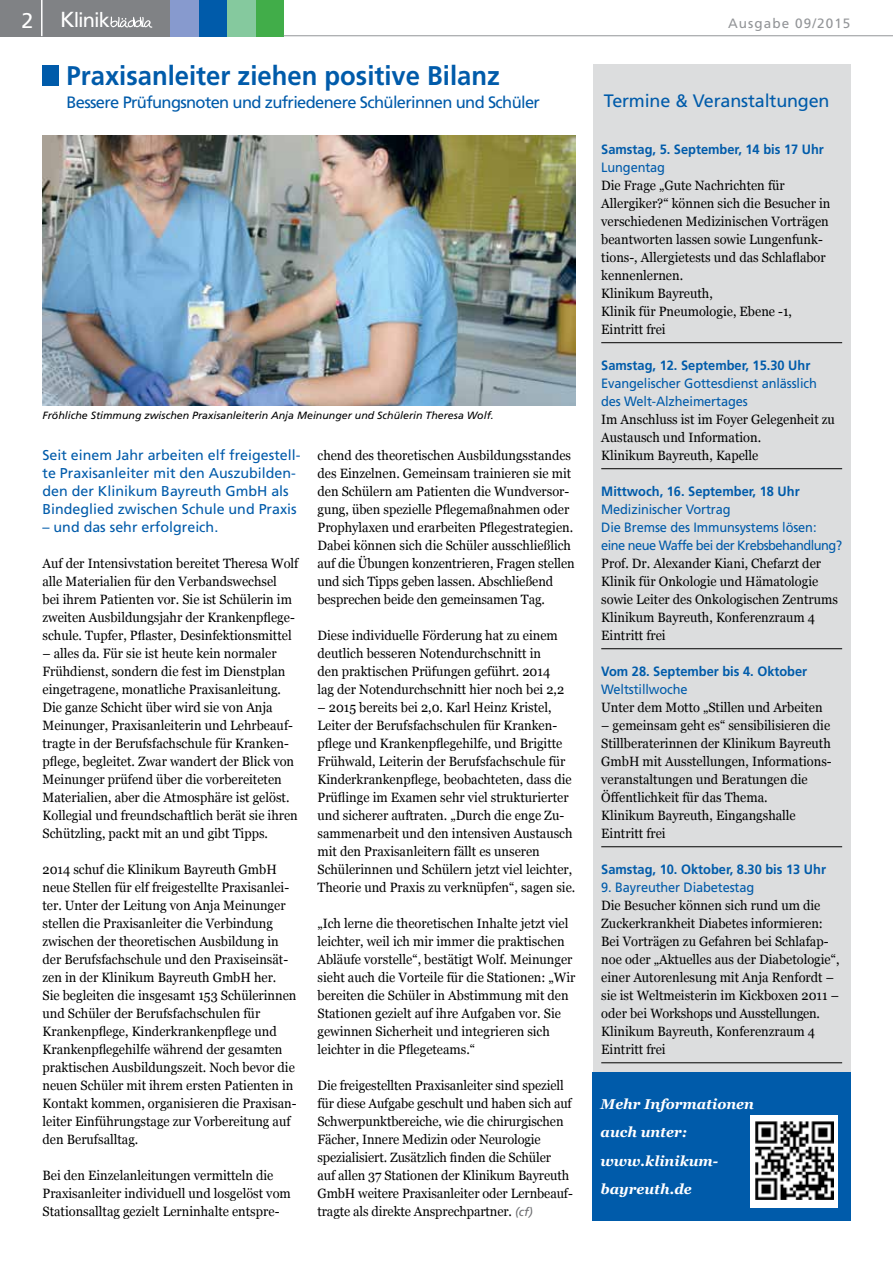
<style>
.page{position:relative;width:893px;height:1263px;background:#fff}
.page>*{position:absolute;margin:0;border:0;box-sizing:border-box;transform-origin:0 0}
.t1{font:700 27px "Frutiger";color:#005baa;scale:.95 1}
.t2{font:20.1px "Frutiger";letter-spacing:-.05em;color:#fff}
.t3{font:18px "Frutiger";letter-spacing:-.01em;color:#005baa}
.t4{font:16.5px "Frutiger";letter-spacing:-.04em;color:#005baa}
.t5{font:14.25px/18px "Frutiger";color:#005baa}
.t6{font:italic 700 14.25px/28.5px "Georgia";color:#fff}
.t7{font:13.5px/18px "Georgia";color:#000;scale:.95 1}
.t8{font:13.5px/18px "Frutiger";letter-spacing:-.01em;color:#005baa;scale:.95 1}
.t9{font:700 13.5px "Frutiger";color:#005baa;scale:.95 1}
.t10{font:13.5px "Frutiger";letter-spacing:.08em;color:#939598}
.t11{font:italic 10.5px "Frutiger";color:#000}
.s1{font-size:21.3px}
.s2{font-size:21.75px}
.s3{font-family:"Frutiger";font-style:italic;font-size:12px;color:#6d6e71}
</style>
<div class="page">
<div style="left:255px;top:0;width:29px;height:36px;background:#41ad49"></div>
<div style="left:198px;top:0;width:29px;height:36px;background:#005baa"></div>
<div style="left:227px;top:0;width:28px;height:36px;background:#85c99e"></div>
<div style="left:170px;top:0;width:28px;height:36px;background:#879ace"></div>
<div style="left:0;top:0;width:170px;height:36px;background:#808285"></div>
<svg style="left:110px;top:17px;width:42px;height:11px"></svg>
<hr style="left:41px;top:0;width:2px;height:36px;background:#fff">
<hr style="left:284px;top:35px;width:609px;height:1px;background:#939598">
<div style="left:593px;top:64px;width:258px;height:1156px;background:#dcddde"></div>
<hr style="left:601px;top:342px;width:241px;height:1px;background:#000">
<hr style="left:601px;top:468px;width:241px;height:1px;background:#000">
<hr style="left:601px;top:648px;width:241px;height:1px;background:#000">
<hr style="left:601px;top:846px;width:241px;height:1px;background:#000">
<hr style="left:601px;top:1062px;width:241px;height:1px;background:#000">
<div style="left:592px;top:1072px;width:258px;height:148px;background:#005baa"></div>
<div style="left:750px;top:1115px;width:88px;height:93px;background:#fff"></div>
<img style="left:755px;top:1122px;width:78px;height:78px">
<div style="left:43px;top:65px;width:16px;height:21px;background:#005baa"></div>
<img style="left:43px;top:136px;width:532px;height:270px">
<h2 class="t2" style="left:22px;top:9px;width:90px"><span class="s1">2</span> <span class="s2">K</span>linik</h2>
<p class="t10" style="left:728px;top:15px;width:124px">Ausgabe 09/2015</p>
<h1 class="t1" style="left:67px;top:60px;width:458px">Praxisanleiter ziehen positive Bilanz</h1>
<p class="t4" style="left:67px;top:93px;width:475px">Bessere Prüfungsnoten und zufriedenere Schülerinnen und Schüler</p>
<p class="t11" style="left:43px;top:409px;width:453px">Fröhliche Stimmung zwischen Praxisanleiterin Anja Meinunger und Schülerin Theresa Wolf.</p>
<p class="t5" style="left:43px;top:446px;width:259px">Seit einem Jahr arbeiten elf freigestell&shy;te Praxisanleiter mit den Auszubilden&shy;den der Klinikum Bayreuth GmbH als Bindeglied zwischen Schule und Praxis</p>
<p class="t5" style="left:43px;top:518px;width:177px">– und das sehr erfolgreich.</p>
<p class="t7" style="left:43px;top:554px;width:271px">Auf der Intensivstation bereitet Theresa Wolf alle Materialien für den Verbandswechsel<br>bei ihrem Patienten vor. Sie ist Schülerin im zweiten Ausbildungsjahr der Krankenpflege&shy;schule. Tupfer, Pflaster, Desinfektionsmittel</p>
<p class="t7" style="left:43px;top:644px;width:270px">– alles da. Für sie ist heute kein normaler Frühdienst, sondern die fest im Dienstplan eingetragene, monatliche Praxisanleitung.<br>Die ganze Schicht über wird sie von Anja Meinunger, Praxisanleiterin und Lehrbeauf&shy;tragte in der Berufsfachschule für Kranken&shy;pflege, begleitet. Zwar wandert der Blick von Meinunger prüfend über die vorbereiteten Materialien, aber die Atmosphäre ist gelöst.<br>Kollegial und freundschaftlich berät sie ihren Schützling, packt mit an und gibt Tipps.</p>
<p class="t7" style="left:43px;top:860px;width:269px">2014 schuf die Klinikum Bayreuth GmbH neue Stellen für elf freigestellte Praxisanlei&shy;ter. Unter der Leitung von Anja Meinunger stellen die Praxisanleiter die Verbindung zwischen der theoretischen Ausbildung in der Berufsfachschule und den Praxiseinsät&shy;zen in der Klinikum Bayreuth GmbH her.<br>Sie begleiten die insgesamt 153 Schülerinnen und Schüler der Berufsfachschulen für Krankenpflege, Kinderkrankenpflege und Krankenpflegehilfe während der gesamten praktischen Ausbildungszeit. Noch bevor die neuen Schüler mit ihrem ersten Patienten in Kontakt kommen, organisieren die Praxisan&shy;leiter Einführungstage zur Vorbereitung auf den Berufsalltag.</p>
<p class="t7" style="left:43px;top:1166px;width:263px">Bei den Einzelanleitungen vermitteln die<br>Praxisanleiter individuell und losgelöst vom<br>Stationsalltag gezielt Lerninhalte entspre-</p>
<p class="t7" style="left:317px;top:446px;width:272px">chend des theoretischen Ausbildungsstandes des Einzelnen. Gemeinsam trainieren sie mit den Schülern am Patienten die Wundversor&shy;gung, üben spezielle Pflegemaßnahmen oder Prophylaxen und erarbeiten Pflegestrategien.<br>Dabei können sich die Schüler ausschließlich auf die Übungen konzentrieren, Fragen stellen und sich Tipps geben lassen. Abschließend besprechen beide den gemeinsamen Tag.</p>
<p class="t7" style="left:317px;top:626px;width:261px">Diese individuelle Förderung hat zu einem deutlich besseren Notendurchschnitt in den praktischen Prüfungen geführt. 2014 lag der Notendurchschnitt hier noch bei 2,2</p>
<p class="t7" style="left:317px;top:698px;width:273px">– 2015 bereits bei 2,0. Karl Heinz Kristel, Leiter der Berufsfachschulen für Kranken&shy;pflege und Krankenpflegehilfe, und Brigitte Frühwald, Leiterin der Berufsfachschule für Kinderkrankenpflege, beobachteten, dass die Prüflinge im Examen sehr viel strukturierter und sicherer auftraten. „Durch die enge Zu&shy;sammenarbeit und den intensiven Austausch mit den Praxisanleitern fällt es unseren Schülerinnen und Schülern jetzt viel leichter, Theorie und Praxis zu verknüpfen“, sagen sie.</p>
<p class="t7" style="left:317px;top:914px;width:273px">„Ich lerne die theoretischen Inhalte jetzt viel leichter, weil ich mir immer die praktischen Abläufe vorstelle“, bestätigt Wolf. Meinunger sieht auch die Vorteile für die Stationen: „Wir bereiten die Schüler in Abstimmung mit den Stationen gezielt auf ihre Aufgaben vor. Sie gewinnen Sicherheit und integrieren sich leichter in die Pflegeteams.“</p>
<p class="t7" style="left:317px;top:1076px;width:270px">Die freigestellten Praxisanleiter sind speziell für diese Aufgabe geschult und haben sich auf Schwerpunktbereiche, wie die chirurgischen Fächer, Innere Medizin oder Neurologie spezialisiert. Zusätzlich finden die Schüler<br>auf allen 37 Stationen der Klinikum Bayreuth GmbH weitere Praxisanleiter oder Lernbeauf&shy;tragte als direkte Ansprechpartner. <span class="s3">(cf)</span></p>
<h3 class="t3" style="left:604px;top:90px;width:227px">Termine &amp; Veranstaltungen</h3>
<p class="t9" style="left:601px;top:141px;width:236px">Samstag, 5. September, 14 bis 17 Uhr</p>
<p class="t8" style="left:601px;top:158px;width:69px">Lungentag</p>
<p class="t7" style="left:601px;top:176px;width:243px">Die Frage „Gute Nachrichten für<br>Allergiker?“ können sich die Besucher in verschiedenen Medizinischen Vorträgen beantworten lassen sowie Lungenfunk&shy;tions-, Allergietests und das Schlaflabor kennenlernen.<br>Klinikum Bayreuth,<br>Klinik für Pneumologie, Ebene -1,<br>Eintritt frei</p>
<p class="t9" style="left:601px;top:357px;width:222px">Samstag, 12. September, 15.30 Uhr</p>
<p class="t8" style="left:601px;top:374px;width:228px">Evangelischer Gottesdienst anlässlich des Welt-Alzheimertages</p>
<p class="t7" style="left:601px;top:410px;width:248px">Im Anschluss ist im Foyer Gelegenheit zu<br>Austausch und Information.<br>Klinikum Bayreuth, Kapelle</p>
<p class="t9" style="left:601px;top:483px;width:210px">Mittwoch, 16. September, 18 Uhr</p>
<p class="t8" style="left:601px;top:500px;width:255px">Medizinischer Vortrag<br>Die Bremse des Immunsystems lösen: eine neue Waffe bei der Krebsbehandlung?</p>
<p class="t7" style="left:601px;top:554px;width:251px">Prof. Dr. Alexander Kiani, Chefarzt der Klinik für Onkologie und Hämatologie sowie Leiter des Onkologischen Zentrums Klinikum Bayreuth, Konferenzraum 4<br>Eintritt frei</p>
<p class="t9" style="left:601px;top:663px;width:218px">Vom 28. September bis 4. Oktober</p>
<p class="t8" style="left:601px;top:680px;width:92px">Weltstillwoche</p>
<p class="t7" style="left:601px;top:698px;width:234px">Unter dem Motto „Stillen und Arbeiten</p>
<p class="t7" style="left:601px;top:716px;width:244px">– gemeinsam geht es“ sensibilisieren die Stillberaterinnen der Klinikum Bayreuth GmbH mit Ausstellungen, Informations&shy;veranstaltungen und Beratungen die Öffentlichkeit für das Thema.<br>Klinikum Bayreuth, Eingangshalle Eintritt frei</p>
<p class="t9" style="left:601px;top:861px;width:238px">Samstag, 10. Oktober, 8.30 bis 13 Uhr</p>
<p class="t8" style="left:601px;top:878px;width:163px">9. Bayreuther Diabetestag</p>
<p class="t7" style="left:601px;top:896px;width:252px">Die Besucher können sich rund um die Zuckerkrankheit Diabetes informieren:<br>Bei Vorträgen zu Gefahren bei Schlafap&shy;noe oder „Aktuelles aus der Diabetologie“, einer Autorenlesung mit Anja Renfordt – sie ist Weltmeisterin im Kickboxen 2011 – oder bei Workshops und Ausstellungen.<br>Klinikum Bayreuth, Konferenzraum 4<br>Eintritt frei</p>
<p class="t6" style="left:601px;top:1089px;width:155px">Mehr Informationen auch unter: www.klinikum&shy;bayreuth.de</p>
</div>
